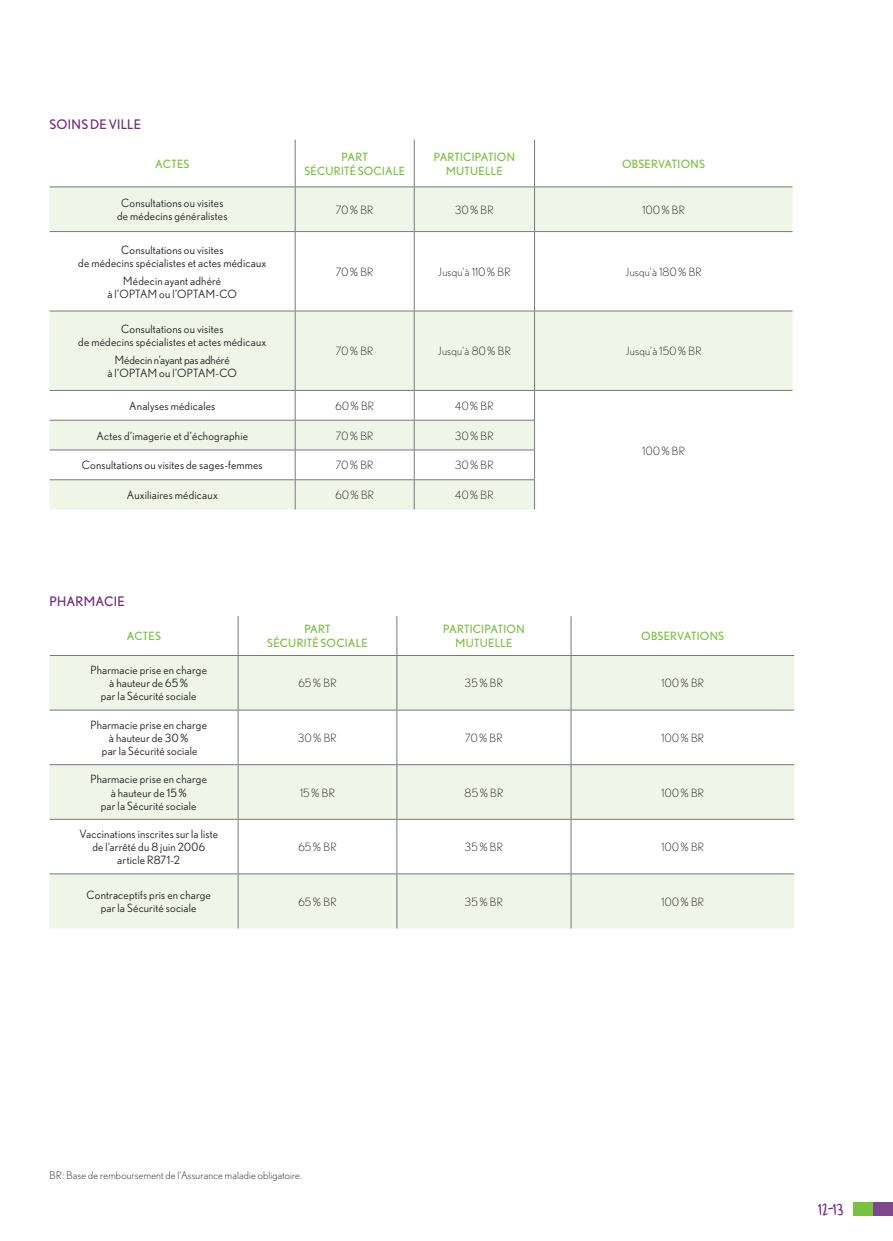
<style>
.page{position:relative;width:893px;height:1241px;background:#fff}
.page>*{position:absolute;margin:0;border:0;box-sizing:border-box;transform-origin:0 0}
.t1{font:15.75px "Anime Inept";color:#702c80}
.t2{font:13.12px "Nobel";letter-spacing:.015em;color:#702c80}
.t3{font:11.38px/13.1px "Nobel";letter-spacing:.015em;color:#231f20;text-align:center}
.t4{font:300 11.38px "Nobel";letter-spacing:.025em;color:#231f20}
.t5{font:11.38px/14px "Nobel";letter-spacing:.015em;color:#79c142;text-align:center}
.t6{font:11.38px/13.1px "Nobel";letter-spacing:-.005em;color:#231f20;text-align:center}
.t7{font:300 10.5px "Nobel";letter-spacing:.02em;color:#231f20}
</style>
<div class="page">
<div style="left:873px;top:1202px;width:20px;height:13px;background:#80488c"></div>
<div style="left:853px;top:1202px;width:20px;height:13px;background:#79c142"></div>
<svg style="left:50px;top:187px;width:742px;height:203px;fill:#eff6e8"></svg>
<hr style="left:295px;top:140px;width:1px;height:47px;background:#76787b">
<hr style="left:414px;top:140px;width:1px;height:47px;background:#76787b">
<hr style="left:534px;top:140px;width:1px;height:47px;background:#76787b">
<hr style="left:50px;top:186px;width:245px;height:1px;background:#76787b">
<hr style="left:295px;top:186px;width:119px;height:1px;background:#76787b">
<hr style="left:295px;top:187px;width:1px;height:44px;background:#76787b">
<hr style="left:414px;top:186px;width:121px;height:1px;background:#76787b">
<hr style="left:414px;top:187px;width:1px;height:44px;background:#76787b">
<hr style="left:535px;top:186px;width:257px;height:1px;background:#76787b">
<hr style="left:534px;top:187px;width:1px;height:44px;background:#76787b">
<hr style="left:535px;top:231px;width:257px;height:1px;background:#76787b">
<hr style="left:535px;top:310px;width:257px;height:1px;background:#76787b">
<hr style="left:535px;top:390px;width:257px;height:1px;background:#76787b">
<svg style="left:50px;top:231px;width:485px;height:278px"></svg>
<div style="left:50px;top:656px;width:744px;height:272px;background:#eff6e8"></div>
<svg style="left:50px;top:710px;width:188px;height:163px"></svg>
<svg style="left:239px;top:710px;width:555px;height:163px"></svg>
<hr style="left:238px;top:616px;width:1px;height:39px;background:#76787b">
<hr style="left:397px;top:616px;width:1px;height:39px;background:#76787b">
<hr style="left:571px;top:616px;width:1px;height:39px;background:#76787b">
<hr style="left:50px;top:655px;width:188px;height:1px;background:#76787b">
<hr style="left:238px;top:655px;width:159px;height:1px;background:#76787b">
<hr style="left:397px;top:655px;width:174px;height:1px;background:#76787b">
<hr style="left:571px;top:655px;width:223px;height:1px;background:#76787b">
<hr style="left:238px;top:655px;width:1px;height:54px;background:#76787b">
<hr style="left:397px;top:655px;width:1px;height:54px;background:#76787b">
<hr style="left:571px;top:655px;width:1px;height:54px;background:#76787b">
<hr style="left:50px;top:709px;width:188px;height:1px;background:#76787b">
<hr style="left:238px;top:709px;width:159px;height:1px;background:#76787b">
<hr style="left:238px;top:710px;width:1px;height:54px;background:#76787b">
<hr style="left:397px;top:709px;width:174px;height:1px;background:#76787b">
<hr style="left:397px;top:710px;width:1px;height:54px;background:#76787b">
<hr style="left:571px;top:709px;width:223px;height:1px;background:#76787b">
<hr style="left:571px;top:710px;width:1px;height:54px;background:#76787b">
<hr style="left:50px;top:764px;width:188px;height:1px;background:#76787b">
<hr style="left:238px;top:764px;width:159px;height:1px;background:#76787b">
<hr style="left:238px;top:764px;width:1px;height:54px;background:#76787b">
<hr style="left:397px;top:764px;width:174px;height:1px;background:#76787b">
<hr style="left:397px;top:764px;width:1px;height:54px;background:#76787b">
<hr style="left:571px;top:764px;width:223px;height:1px;background:#76787b">
<hr style="left:571px;top:764px;width:1px;height:54px;background:#76787b">
<hr style="left:50px;top:818px;width:188px;height:1px;background:#76787b">
<hr style="left:238px;top:818px;width:159px;height:1px;background:#76787b">
<hr style="left:238px;top:819px;width:1px;height:54px;background:#76787b">
<hr style="left:397px;top:818px;width:174px;height:1px;background:#76787b">
<hr style="left:397px;top:819px;width:1px;height:54px;background:#76787b">
<hr style="left:571px;top:818px;width:223px;height:1px;background:#76787b">
<hr style="left:571px;top:819px;width:1px;height:54px;background:#76787b">
<hr style="left:50px;top:873px;width:188px;height:1px;background:#76787b">
<hr style="left:238px;top:873px;width:159px;height:1px;background:#76787b">
<hr style="left:238px;top:874px;width:1px;height:54px;background:#76787b">
<hr style="left:397px;top:873px;width:174px;height:1px;background:#76787b">
<hr style="left:397px;top:874px;width:1px;height:54px;background:#76787b">
<hr style="left:571px;top:873px;width:223px;height:1px;background:#76787b">
<hr style="left:571px;top:874px;width:1px;height:54px;background:#76787b">
<p class="t2" style="left:50px;top:117px;width:93px">SOINS DE VILLE</p>
<p class="t5" style="left:155px;top:156px;width:36px">ACTES</p>
<p class="t5" style="left:304px;top:149px;width:102px">PART<br>SÉCURITÉ SOCIALE</p>
<p class="t5" style="left:434px;top:149px;width:83px">PARTICIPATION<br>MUTUELLE</p>
<p class="t5" style="left:622px;top:156px;width:85px">OBSERVATIONS</p>
<p class="t3" style="left:117px;top:196px;width:112px">Consultations ou visites de médecins généralistes</p>
<p class="t4" style="left:336px;top:203px;width:39px">70 % BR</p>
<p class="t4" style="left:455px;top:203px;width:40px">30 % BR</p>
<p class="t4" style="left:642px;top:203px;width:44px">100 % BR</p>
<p class="t3" style="left:78px;top:243px;width:190px">Consultations ou visites<br>de médecins spécialistes et actes médicaux</p>
<p class="t3" style="left:108px;top:274px;width:131px">Médecin ayant adhéré<br>à l’OPTAM ou l’OPTAM-CO</p>
<p class="t4" style="left:336px;top:265px;width:39px">70 % BR</p>
<p class="t4" style="left:438px;top:265px;width:74px">Jusqu’à 110 % BR</p>
<p class="t4" style="left:626px;top:265px;width:78px">Jusqu’à 180 % BR</p>
<p class="t3" style="left:78px;top:322px;width:190px">Consultations ou visites<br>de médecins spécialistes et actes médicaux</p>
<p class="t6" style="left:108px;top:353px;width:131px">Médecin n’ayant pas adhéré<br>à l’OPTAM ou l’OPTAM-CO</p>
<p class="t4" style="left:336px;top:344px;width:39px">70 % BR</p>
<p class="t4" style="left:438px;top:344px;width:74px">Jusqu’à 80 % BR</p>
<p class="t4" style="left:626px;top:344px;width:77px">Jusqu’à 150 % BR</p>
<p class="t3" style="left:129px;top:399px;width:88px">Analyses médicales</p>
<p class="t4" style="left:335px;top:399px;width:40px">60 % BR</p>
<p class="t4" style="left:455px;top:399px;width:40px">40 % BR</p>
<p class="t3" style="left:97px;top:429px;width:153px">Actes d’imagerie et d’échographie</p>
<p class="t4" style="left:336px;top:429px;width:39px">70 % BR</p>
<p class="t4" style="left:455px;top:429px;width:40px">30 % BR</p>
<p class="t3" style="left:82px;top:458px;width:182px">Consultations ou visites de sages-femmes</p>
<p class="t4" style="left:336px;top:459px;width:39px">70 % BR</p>
<p class="t4" style="left:455px;top:459px;width:40px">30 % BR</p>
<p class="t3" style="left:127px;top:488px;width:93px">Auxiliaires médicaux</p>
<p class="t4" style="left:335px;top:488px;width:40px">60 % BR</p>
<p class="t4" style="left:455px;top:488px;width:40px">40 % BR</p>
<p class="t2" style="left:50px;top:594px;width:77px">PHARMACIE</p>
<p class="t4" style="left:642px;top:444px;width:44px">100 % BR</p>
<p class="t5" style="left:127px;top:629px;width:36px">ACTES</p>
<p class="t5" style="left:267px;top:622px;width:102px">PART<br>SÉCURITÉ SOCIALE</p>
<p class="t5" style="left:443px;top:622px;width:83px">PARTICIPATION<br>MUTUELLE</p>
<p class="t5" style="left:641px;top:629px;width:85px">OBSERVATIONS</p>
<p class="t3" style="left:90px;top:663px;width:118px">Pharmacie prise en charge à hauteur de 65 %<br>par la Sécurité sociale</p>
<p class="t4" style="left:298px;top:676px;width:40px">65 % BR</p>
<p class="t4" style="left:465px;top:676px;width:40px">35 % BR</p>
<p class="t4" style="left:661px;top:676px;width:44px">100 % BR</p>
<p class="t3" style="left:90px;top:718px;width:118px">Pharmacie prise en charge à hauteur de 30 %<br>par la Sécurité sociale</p>
<p class="t3" style="left:90px;top:772px;width:118px">Pharmacie prise en charge à hauteur de 15 %<br>par la Sécurité sociale</p>
<p class="t3" style="left:79px;top:827px;width:140px">Vaccinations inscrites sur la liste de l’arrêté du 8 juin 2006 article R871-2</p>
<p class="t4" style="left:298px;top:731px;width:40px">30 % BR</p>
<p class="t4" style="left:465px;top:731px;width:39px">70 % BR</p>
<p class="t4" style="left:661px;top:731px;width:44px">100 % BR</p>
<p class="t4" style="left:300px;top:785px;width:36px">15 % BR</p>
<p class="t4" style="left:465px;top:785px;width:40px">85 % BR</p>
<p class="t4" style="left:661px;top:785px;width:44px">100 % BR</p>
<p class="t4" style="left:298px;top:840px;width:40px">65 % BR</p>
<p class="t4" style="left:465px;top:840px;width:40px">35 % BR</p>
<p class="t4" style="left:661px;top:840px;width:44px">100 % BR</p>
<p class="t3" style="left:86px;top:888px;width:126px">Contraceptifs pris en charge par la Sécurité sociale</p>
<p class="t4" style="left:298px;top:895px;width:40px">65 % BR</p>
<p class="t4" style="left:465px;top:895px;width:40px">35 % BR</p>
<p class="t4" style="left:661px;top:895px;width:44px">100 % BR</p>
<p class="t7" style="left:50px;top:1168px;width:254px">BR : Base de remboursement de l’Assurance maladie obligatoire.</p>
<h1 class="t1" style="left:819px;top:1199px;width:26px">12-13</h1>
</div>
